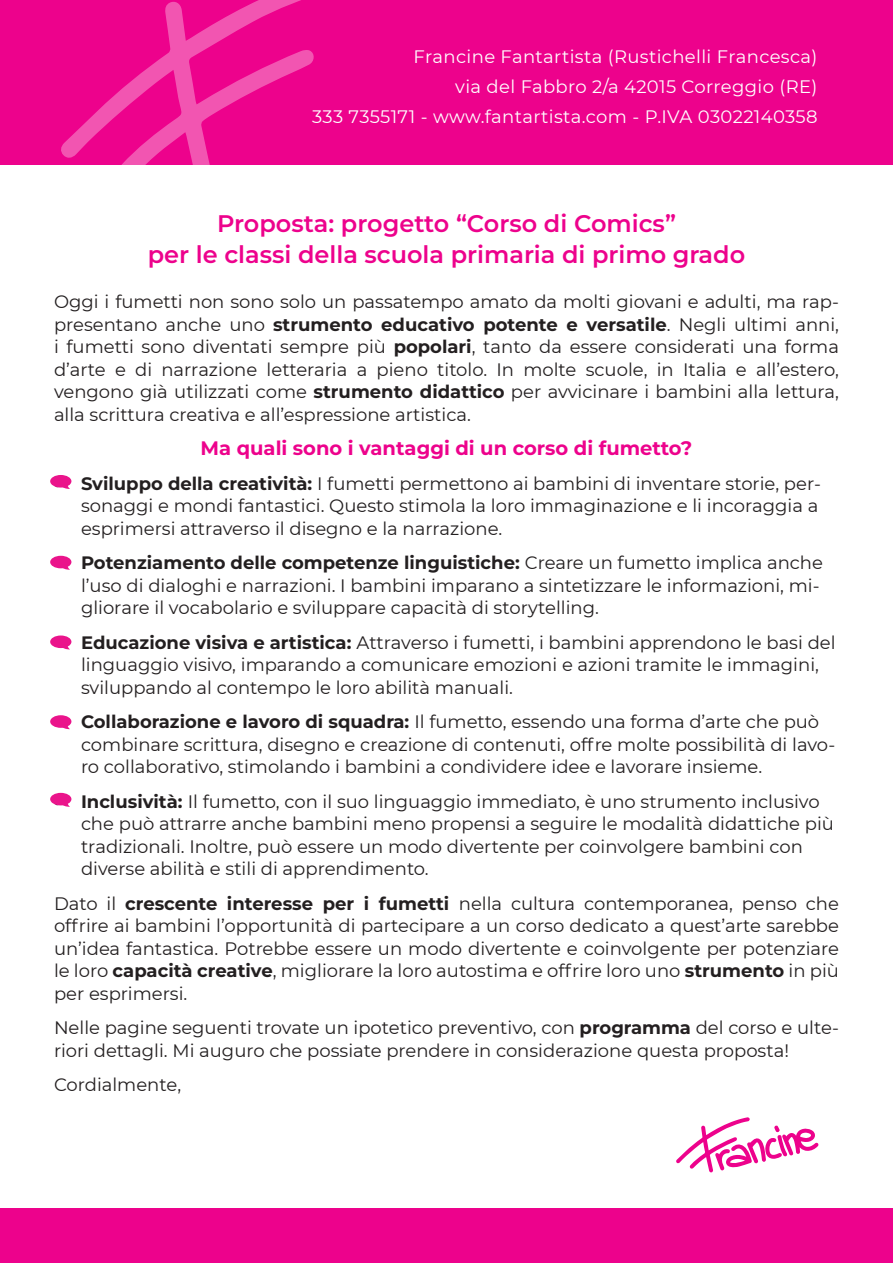
<style>
.page{position:relative;width:893px;height:1263px;background:#fff}
.page>*{position:absolute;margin:0;border:0;box-sizing:border-box;transform-origin:0 0}
.t1{font:600 24px/31.5px "Montserrat";color:#ed028c;text-align:center}
.t2{font:700 19.5px "Montserrat";color:#ed028c}
.t3{font:18px/22.5px "Montserrat";color:#231f20}
.t4{font:18px/30px "Montserrat";letter-spacing:.02em;color:#fff;text-align:right}
.s1{font-weight:700}
</style>
<div class="page">
<div style="left:0;top:1209px;width:893px;height:54px;background:#ed028c"></div>
<div style="left:0;top:0;width:893px;height:165px;background:#ed028c"></div>
<svg style="left:61px;top:0;width:253px;height:165px"></svg>
<svg style="left:676px;top:1117px;width:142px;height:55px"></svg>
<div style="left:50px;top:475px;width:21px;height:12px;background:#ea148b;border-radius:50%"></div>
<svg style="left:61px;top:484px;width:9px;height:5px"></svg>
<div style="left:50px;top:556px;width:21px;height:12px;background:#ea148b;border-radius:50%"></div>
<svg style="left:61px;top:565px;width:9px;height:5px"></svg>
<div style="left:50px;top:635px;width:21px;height:13px;background:#ea148b;border-radius:50%"></div>
<svg style="left:61px;top:645px;width:9px;height:4px"></svg>
<div style="left:50px;top:715px;width:21px;height:13px;background:#ea148b;border-radius:50%"></div>
<svg style="left:61px;top:725px;width:9px;height:4px"></svg>
<div style="left:50px;top:793px;width:21px;height:12px;background:#ea148b;border-radius:50%"></div>
<svg style="left:61px;top:802px;width:9px;height:5px"></svg>
<p class="t4" style="left:312px;top:41px;width:507px">Francine Fantartista (Rustichelli Francesca)<br>via del Fabbro 2/a 42015 Correggio (RE)<br>333 7355171 - www.fantartista.com - P.IVA 03022140358</p>
<h1 class="t1" style="left:148px;top:206px;width:599px">Proposta: progetto “Corso di Comics”<br>per le classi della scuola primaria di primo grado</h1>
<p class="t3" style="left:54px;top:290px;width:786px;text-align:justify">Oggi i fumetti non sono solo un passatempo amato da molti giovani e adulti, ma rap&shy;presentano anche uno <span class="s1">strumento educativo potente e versatile</span>. Negli ultimi anni, i fumetti sono diventati sempre più <span class="s1">popolari</span>, tanto da essere considerati una forma d’arte e di narrazione letteraria a pieno titolo. In molte scuole, in Italia e all’estero, vengono già utilizzati come <span class="s1">strumento didattico</span> per avvicinare i bambini alla lettura, alla scrittura creativa e all’espressione artistica.</p>
<p class="t2" style="left:201px;top:434px;width:493px">Ma quali sono i vantaggi di un corso di fumetto?</p>
<p class="t3" style="left:81px;top:471px;width:741px;text-indent:-27px"><span class="s1">• Sviluppo della creatività:</span> I fumetti permettono ai bambini di inventare storie, per&shy;sonaggi e mondi fantastici. Questo stimola la loro immaginazione e li incoraggia a esprimersi attraverso il disegno e la narrazione.</p>
<p class="t3" style="left:81px;top:551px;width:744px;text-indent:-27px"><span class="s1">• Potenziamento delle competenze linguistiche:</span> Creare un fumetto implica anche l’uso di dialoghi e narrazioni. I bambini imparano a sintetizzare le informazioni, mi&shy;gliorare il vocabolario e sviluppare capacità di storytelling.</p>
<p class="t3" style="left:81px;top:630px;width:756px;text-indent:-27px"><span class="s1">• Educazione visiva e artistica:</span> Attraverso i fumetti, i bambini apprendono le basi del linguaggio visivo, imparando a comunicare emozioni e azioni tramite le immagini, sviluppando al contempo le loro abilità manuali.</p>
<p class="t3" style="left:81px;top:710px;width:756px;text-indent:-27px"><span class="s1">• Collaborazione e lavoro di squadra:</span> Il fumetto, essendo una forma d’arte che può combinare scrittura, disegno e creazione di contenuti, offre molte possibilità di lavo&shy;ro collaborativo, stimolando i bambini a condividere idee e lavorare insieme.</p>
<p class="t3" style="left:81px;top:789px;width:754px;text-indent:-27px"><span class="s1">• Inclusività:</span> Il fumetto, con il suo linguaggio immediato, è uno strumento inclusivo che può attrarre anche bambini meno propensi a seguire le modalità didattiche più tradizionali. Inoltre, può essere un modo divertente per coinvolgere bambini con diverse abilità e stili di apprendimento.</p>
<p class="t3" style="left:54px;top:891px;width:786px;text-align:justify">Dato il <span class="s1">crescente interesse per i fumetti</span> nella cultura contemporanea, penso che offrire ai bambini l’opportunità di partecipare a un corso dedicato a quest’arte sarebbe un’idea fantastica. Potrebbe essere un modo divertente e coinvolgente per potenziare le loro <span class="s1">capacità creative</span>, migliorare la loro autostima e offrire loro uno <span class="s1">strumento</span> in più per esprimersi.</p>
<p class="t3" style="left:54px;top:1016px;width:786px">Nelle pagine seguenti trovate un ipotetico preventivo, con <span class="s1">programma</span> del corso e ulte&shy;riori dettagli. Mi auguro che possiate prendere in considerazione questa proposta!</p>
<p class="t3" style="left:54px;top:1073px;width:129px">Cordialmente,</p>
</div>
